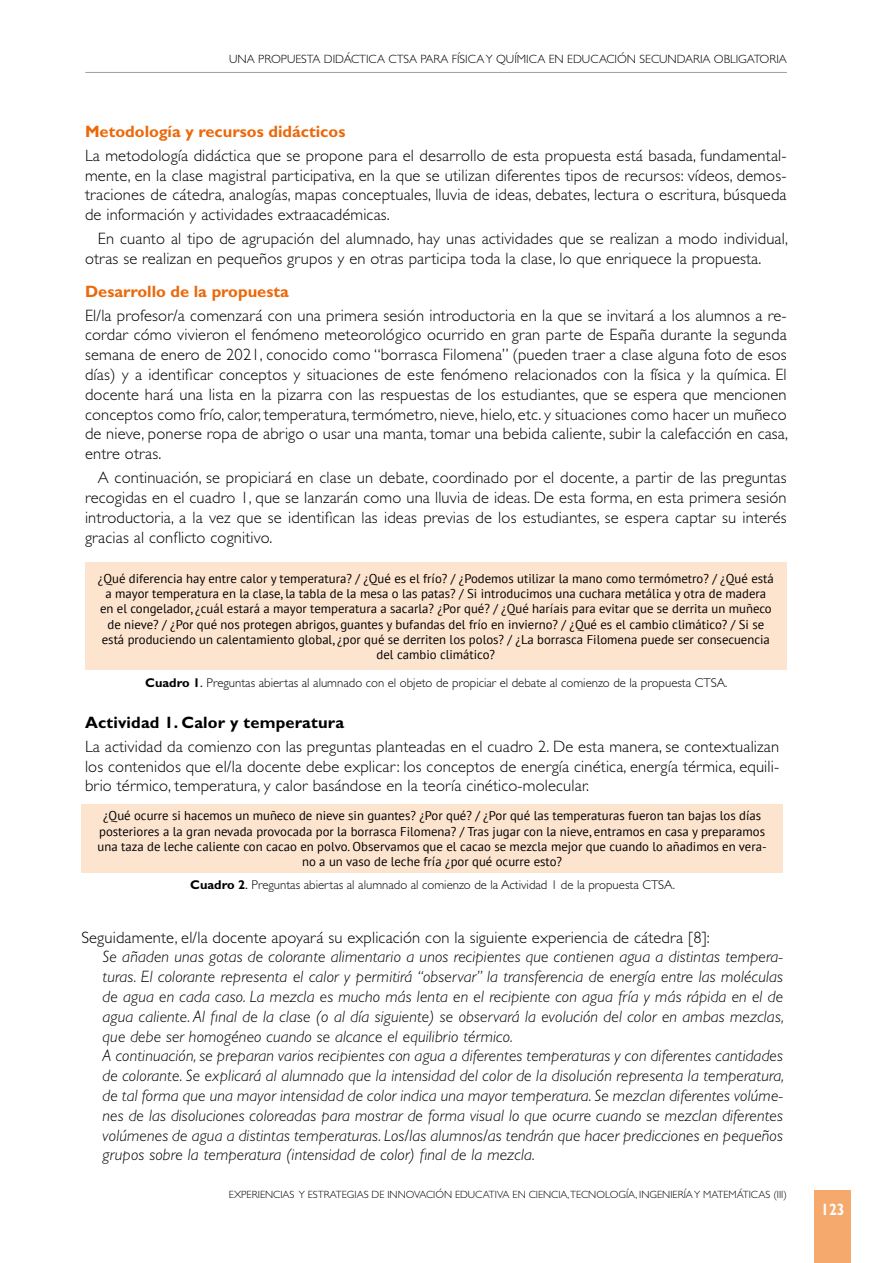
<style>
.page{position:relative;width:893px;height:1263px;background:#fff}
.page>*{position:absolute;margin:0;border:0;box-sizing:border-box;transform-origin:0 0}
.t1{font:300 16.5px/19.8px "Gill Sans Std";letter-spacing:.01em;color:#000;text-align:justify}
.t2{font:italic 300 16.5px/19.8px "Gill Sans Std";letter-spacing:.01em;color:#000}
.t3{font:700 16.5px "Gill Sans Std";color:#eb690b}
.t4{font:700 16.5px "Gill Sans Std";letter-spacing:.01em;color:#000}
.t5{font:700 16.5px "Gill Sans Std";color:#fff;scale:.85 1}
.t6{font:12.75px/15.3px "PT Sans";color:#000;text-align:center}
.t7{font:300 12.75px "Gill Sans Std";color:#000}
.t8{font:300 12px "Gill Sans Std";color:#000}
.t9{font:300 10.5px "Gill Sans Std";color:#000}
.s1{font-weight:700}
.s2{font-weight:400}
</style>
<div class="page">
<div style="left:815px;top:1191px;width:36px;height:72px;background:#f5a96c"></div>
<hr style="left:85px;top:72px;width:702px;height:1px;background:#9c9e9f">
<div style="left:85px;top:562px;width:702px;height:108px;background:#fde4cf"></div>
<div style="left:81px;top:804px;width:702px;height:69px;background:#fde4cf"></div>
<p class="t8" style="left:229px;top:52px;width:559px">UNA PROPUESTA DIDÁCTICA CTSA PARA FÍSICA Y QUÍMICA EN EDUCACIÓN SECUNDARIA OBLIGATORIA</p>
<p class="t3" style="left:85px;top:121px;width:262px">Metodología y recursos didácticos</p>
<p class="t1" style="left:85px;top:146px;width:703px">La metodología didáctica que se propone para el desarrollo de esta propuesta está basada, fundamental&shy;mente, en la clase magistral participativa, en la que se utilizan diferentes tipos de recursos: vídeos, demos&shy;traciones de cátedra, analogías, mapas conceptuales, lluvia de ideas, debates, lectura o escritura, búsqueda de información y actividades extraacadémicas.</p>
<p class="t1" style="left:85px;top:229px;width:704px;text-indent:13px">En cuanto al tipo de agrupación del alumnado, hay unas actividades que se realizan a modo individual, otras se realizan en pequeños grupos y en otras participa toda la clase, lo que enriquece la propuesta.</p>
<p class="t3" style="left:85px;top:281px;width:205px">Desarrollo de la propuesta</p>
<p class="t1" style="left:85px;top:305px;width:704px">El/la profesor/a comenzará con una primera sesión introductoria en la que se invitará a los alumnos a re&shy;cordar cómo vivieron el fenómeno meteorológico ocurrido en gran parte de España durante la segunda semana de enero de 2021, conocido como “borrasca Filomena” (pueden traer a clase alguna foto de esos días) y a identificar conceptos y situaciones de este fenómeno relacionados con la física y la química. El docente hará una lista en la pizarra con las respuestas de los estudiantes, que se espera que mencionen conceptos como frío, calor, temperatura, termómetro, nieve, hielo, etc. y situaciones como hacer un muñeco de nieve, ponerse ropa de abrigo o usar una manta, tomar una bebida caliente, subir la calefacción en casa, entre otras.</p>
<p class="t1" style="left:85px;top:468px;width:703px;text-indent:13px">A continuación, se propiciará en clase un debate, coordinado por el docente, a partir de las preguntas recogidas en el cuadro 1, que se lanzarán como una lluvia de ideas. De esta forma, en esta primera sesión introductoria, a la vez que se identifican las ideas previas de los estudiantes, se espera captar su interés gracias al conflicto cognitivo.</p>
<p class="t6" style="left:98px;top:570px;width:677px">¿Qué diferencia hay entre calor y temperatura? / ¿Qué es el frío? / ¿Podemos utilizar la mano como termómetro? / ¿Qué está a mayor temperatura en la clase, la tabla de la mesa o las patas? / Si introducimos una cuchara metálica y otra de madera en el congelador, ¿cuál estará a mayor temperatura a sacarla? ¿Por qué? / ¿Qué haríais para evitar que se derrita un muñeco de nieve? / ¿Por qué nos protegen abrigos, guantes y bufandas del frío en invierno? / ¿Qué es el cambio climático? / Si se está produciendo un calentamiento global, ¿por qué se derriten los polos? / ¿La borrasca Filomena puede ser consecuencia del cambio climático?</p>
<p class="t7" style="left:145px;top:675px;width:584px"><span class="s1">Cuadro 1</span><span class="s2">.</span> Preguntas abiertas al alumnado con el objeto de propiciar el debate al comienzo de la propuesta CTSA.</p>
<p class="t4" style="left:85px;top:712px;width:261px">Actividad 1. Calor y temperatura</p>
<p class="t1" style="left:85px;top:737px;width:696px">La actividad da comienzo con las preguntas planteadas en el cuadro 2. De esta manera, se contextualizan los contenidos que el/la docente debe explicar: los conceptos de energía cinética, energía térmica, equili&shy;brio térmico, temperatura, y calor basándose en la teoría cinético-molecular.</p>
<p class="t6" style="left:98px;top:808px;width:671px">¿Qué ocurre si hacemos un muñeco de nieve sin guantes? ¿Por qué? / ¿Por qué las temperaturas fueron tan bajas los días posteriores a la gran nevada provocada por la borrasca Filomena? / Tras jugar con la nieve, entramos en casa y preparamos una taza de leche caliente con cacao en polvo. Observamos que el cacao se mezcla mejor que cuando lo añadimos en vera&shy;no a un vaso de leche fría ¿por qué ocurre esto?</p>
<p class="t7" style="left:190px;top:878px;width:486px"><span class="s1">Cuadro 2</span><span class="s2">.</span> Preguntas abiertas al alumnado al comienzo de la Actividad 1 de la propuesta CTSA.</p>
<p class="t1" style="left:81px;top:927px;width:630px">Seguidamente, el/la docente apoyará su explicación con la siguiente experiencia de cátedra [8]:</p>
<p class="t2" style="left:103px;top:947px;width:683px">Se añaden unas gotas de colorante alimentario a unos recipientes que contienen agua a distintas tempera&shy;turas. El colorante representa el calor y permitirá “observar” la transferencia de energía entre las moléculas de agua en cada caso. La mezcla es mucho más lenta en el recipiente con agua fría y más rápida en el de agua caliente. Al final de la clase (o al día siguiente) se observará la evolución del color en ambas mezclas, que debe ser homogéneo cuando se alcance el equilibrio térmico.<br>A continuación, se preparan varios recipientes con agua a diferentes temperaturas y con diferentes cantidades de colorante. Se explicará al alumnado que la intensidad del color de la disolución representa la temperatura, de tal forma que una mayor intensidad de color indica una mayor temperatura. Se mezclan diferentes volúme&shy;nes de las disoluciones coloreadas para mostrar de forma visual lo que ocurre cuando se mezclan diferentes volúmenes de agua a distintas temperaturas. Los/las alumnos/as tendrán que hacer predicciones en pequeños grupos sobre la temperatura (intensidad de color) final de la mezcla.</p>
<p class="t9" style="left:229px;top:1188px;width:559px">EXPERIENCIAS Y ESTRATEGIAS DE INNOVACIÓN EDUCATIVA EN CIENCIA,TECNOLOGÍA, INGENIERÍA Y MATEMÁTICAS (III)</p>
<p class="t5" style="left:821px;top:1199px;width:29px">123</p>
</div>
